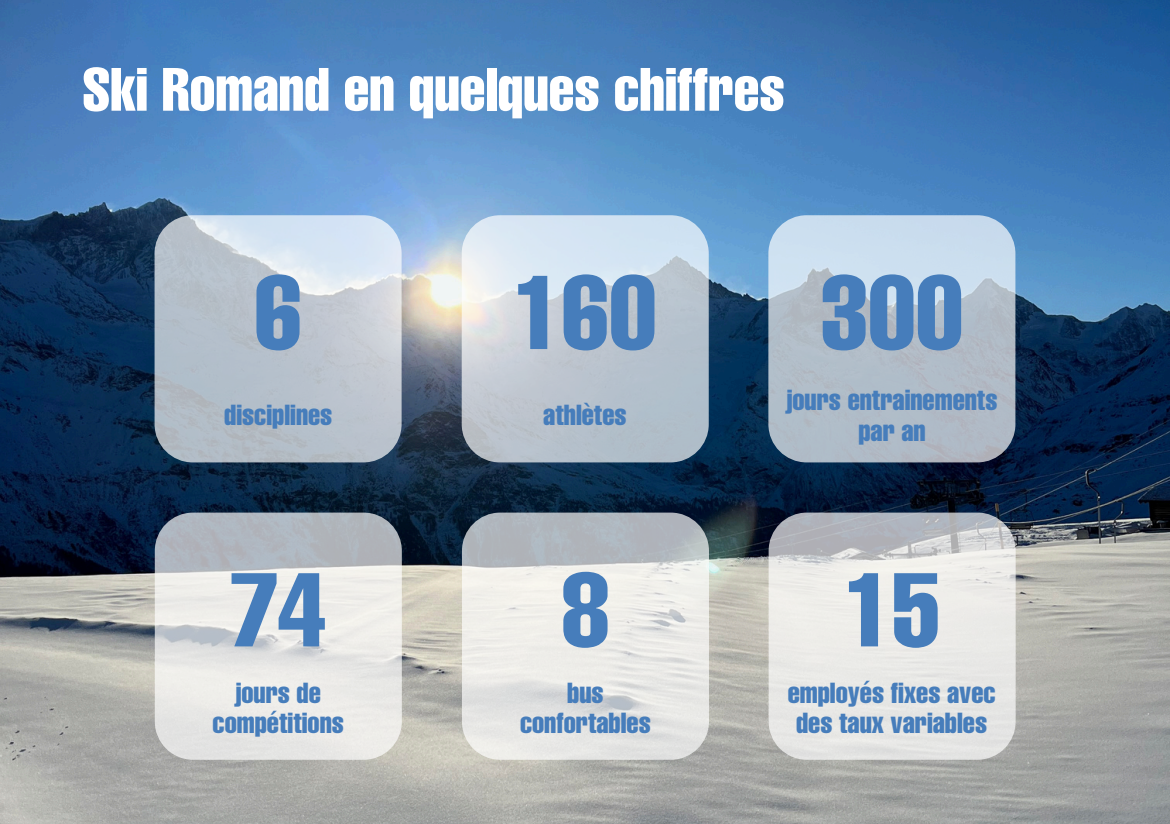
<style>
.page{position:relative;width:1170px;height:824px;background:#fff}
.page>*{position:absolute;margin:0;border:0;box-sizing:border-box;transform-origin:0 0}
.t1{font:extra-condensed 102.75px "Helvetica";color:#467dbb}
.t2{font:extra-condensed 60px "Helvetica";color:#fff}
.t3{font:extra-condensed 28.5px/30.3px "Helvetica";color:#467dbb;text-align:center}
</style>
<div class="page">
<img style="left:0;top:0;width:1170px;height:824px">
<svg style="left:155px;top:215px;width:247px;height:247px;background:#bfc8d2"></svg>
<svg style="left:462px;top:215px;width:247px;height:247px;background:#c4ced8"></svg>
<svg style="left:768px;top:215px;width:247px;height:247px;background:#b8c5d2"></svg>
<svg style="left:155px;top:512px;width:247px;height:247px;background:#dbdcdc"></svg>
<svg style="left:462px;top:512px;width:247px;height:247px;background:#dddedd"></svg>
<svg style="left:769px;top:512px;width:247px;height:247px;background:#e0e1df"></svg>
<h2 class="t2" style="left:82px;top:51px;width:704px">Ski Romand en quelques chiffres</h2>
<h1 class="t1" style="left:254px;top:247px;width:49px">6</h1>
<p class="t3" style="left:224px;top:399px;width:110px">disciplines</p>
<h1 class="t1" style="left:514px;top:247px;width:145px">160</h1>
<p class="t3" style="left:543px;top:399px;width:85px">athlètes</p>
<h1 class="t1" style="left:231px;top:544px;width:97px">74</h1>
<h1 class="t1" style="left:562px;top:544px;width:49px">8</h1>
<p class="t3" style="left:520px;top:677px;width:132px">bus confortables</p>
<p class="t3" style="left:213px;top:677px;width:133px">jours de compétitions</p>
<h1 class="t1" style="left:820px;top:247px;width:145px">300</h1>
<p class="t3" style="left:787px;top:384px;width:212px">jours entrainements par an</p>
<h1 class="t1" style="left:844px;top:544px;width:97px">15</h1>
<p class="t3" style="left:788px;top:677px;width:209px;text-align:left">employés fixes avec des taux variables</p>
</div>
